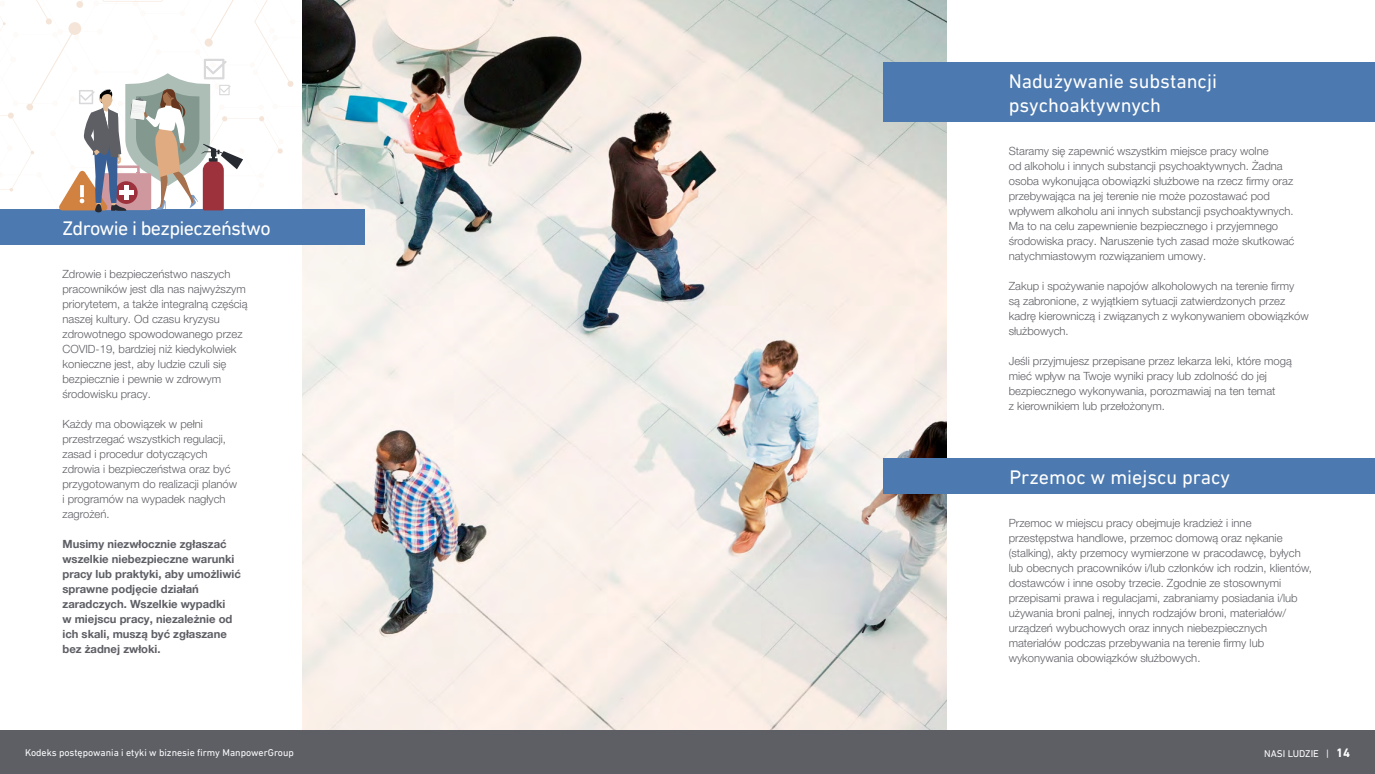
<style>
.page{position:relative;width:1375px;height:774px;background:#fff}
.page>*{position:absolute;margin:0;border:0;box-sizing:border-box;transform-origin:0 0}
.t1{font:20px/24px "DIN Next LT Pro";color:#fff}
.t2{font:20px "DIN Next LT Pro";letter-spacing:-.03em;color:#fff}
.t3{font:300 11.25px/15px "Helvetica Neue LT Pro";color:#5e5f65}
.t4{font:700 11.25px/15px "Helvetica Neue LT Pro";color:#5e5f65}
.t5{font:10px "DIN Next LT Pro";color:#fff}
.s1{font-weight:700;font-size:12.5px}
</style>
<div class="page">
<img style="left:302px;top:0;width:644px;height:730px">
<div style="left:883px;top:459px;width:492px;height:35px;background:#4c79af"></div>
<div style="left:883px;top:62px;width:492px;height:60px;background:#4c79af"></div>
<div style="left:0;top:210px;width:365px;height:35px;background:#4c79af"></div>
<svg style="left:0;top:0;width:302px;height:212px"></svg>
<div style="left:0;top:730px;width:1375px;height:44px;background:#5e5f65"></div>
<h1 class="t2" style="left:62px;top:216px;width:210px">Zdrowie i bezpieczeństwo</h1>
<p class="t3" style="left:62px;top:266px;width:187px">Zdrowie i bezpieczeństwo naszych pracowników jest dla nas najwyższym priorytetem, a także integralną częścią naszej kultury. Od czasu kryzysu zdrowotnego spowodowanego przez COVID-19, bardziej niż kiedykolwiek konieczne jest, aby ludzie czuli się bezpiecznie i pewnie w zdrowym środowisku pracy.</p>
<p class="t3" style="left:62px;top:416px;width:176px">Każdy ma obowiązek w pełni przestrzegać wszystkich regulacji, zasad i procedur dotyczących zdrowia i bezpieczeństwa oraz być przygotowanym do realizacji planów i programów na wypadek nagłych zagrożeń.</p>
<p class="t4" style="left:62px;top:536px;width:180px">Musimy niezwłocznie zgłaszać wszelkie niebezpieczne warunki pracy lub praktyki, aby umożliwić sprawne podjęcie działań zaradczych. Wszelkie wypadki<br>w miejscu pracy, niezależnie od ich skali, muszą być zgłaszane bez żadnej zwłoki.</p>
<h1 class="t1" style="left:1009px;top:68px;width:210px">Nadużywanie substancji psychoaktywnych</h1>
<p class="t3" style="left:1009px;top:143px;width:287px">Staramy się zapewnić wszystkim miejsce pracy wolne<br>od alkoholu i innych substancji psychoaktywnych. Żadna osoba wykonująca obowiązki służbowe na rzecz firmy oraz przebywająca na jej terenie nie może pozostawać pod wpływem alkoholu ani innych substancji psychoaktywnych.<br>Ma to na celu zapewnienie bezpiecznego i przyjemnego środowiska pracy. Naruszenie tych zasad może skutkować natychmiastowym rozwiązaniem umowy.</p>
<p class="t3" style="left:1009px;top:278px;width:302px">Zakup i spożywanie napojów alkoholowych na terenie firmy<br>są zabronione, z wyjątkiem sytuacji zatwierdzonych przez kadrę kierowniczą i związanych z wykonywaniem obowiązków służbowych.</p>
<p class="t3" style="left:1009px;top:353px;width:285px">Jeśli przyjmujesz przepisane przez lekarza leki, które mogą mieć wpływ na Twoje wyniki pracy lub zdolność do jej bezpiecznego wykonywania, porozmawiaj na ten temat<br>z kierownikiem lub przełożonym.</p>
<h1 class="t1" style="left:1009px;top:465px;width:222px">Przemoc w miejscu pracy</h1>
<p class="t3" style="left:1009px;top:515px;width:305px">Przemoc w miejscu pracy obejmuje kradzież i inne przestępstwa handlowe, przemoc domową oraz nękanie (stalking), akty przemocy wymierzone w pracodawcę, byłych lub obecnych pracowników i/lub członków ich rodzin, klientów, dostawców i inne osoby trzecie. Zgodnie ze stosownymi przepisami prawa i regulacjami, zabraniamy posiadania i/lub używania broni palnej, innych rodzajów broni, materiałów/ urządzeń wybuchowych oraz innych niebezpiecznych materiałów podczas przebywania na terenie firmy lub wykonywania obowiązków służbowych.</p>
<p class="t5" style="left:25px;top:746px;width:270px">Kodeks postępowania i etyki w biznesie firmy ManpowerGroup</p>
<p class="t5" style="left:1264px;top:747px;width:87px">NASI LUDZIE | <span class="s1">14</span></p>
</div>
